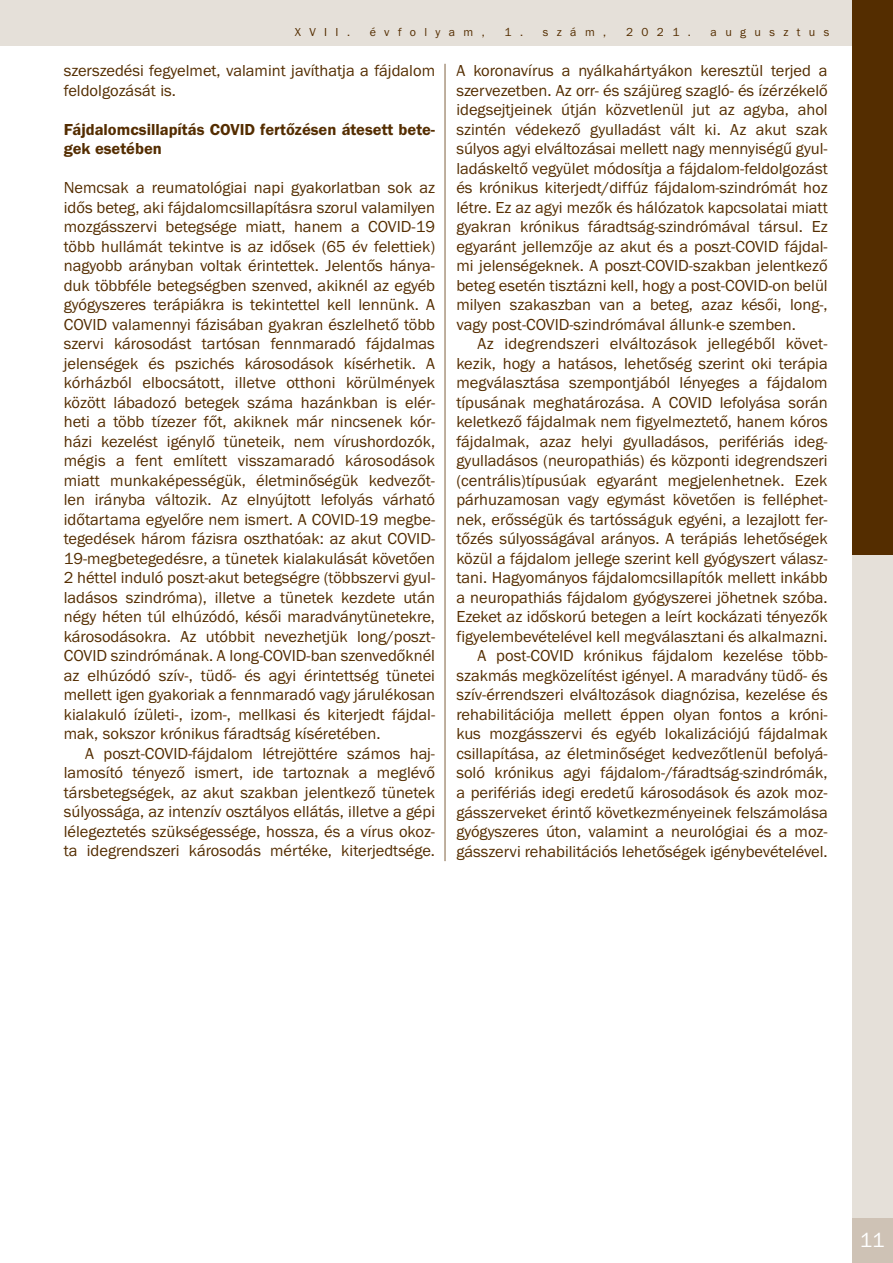
<style>
.page{position:relative;width:893px;height:1263px;background:#fff}
.page>*{position:absolute;margin:0;border:0;box-sizing:border-box;transform-origin:0 0}
.t1{font:21px "BM Franklin Gothic URW Boo";color:#fff}
.t2{font:16.5px/19.5px "BM Franklin Gothic URW Boo";color:#542d00;text-align:justify}
.t3{font:16.5px/19.5px "BM Franklin Gothic URW Dem";color:#542d00}
.t4{font:12px "BM Franklin Gothic URW Boo";letter-spacing:.7em;color:#542d00}
</style>
<div class="page">
<div style="left:852px;top:1217px;width:41px;height:46px;background:#cec2b5"></div>
<div style="left:852px;top:555px;width:41px;height:662px;background:#e5e0d9"></div>
<div style="left:0;top:0;width:893px;height:46px;background:#e5e0d9"></div>
<div style="left:852px;top:0;width:41px;height:555px;background:#542d00"></div>
<hr style="left:444px;top:64px;width:2px;height:797px;background:#aa9680">
<p class="t4" style="left:295px;top:24px;width:57px">XVII.</p>
<p class="t4" style="left:370px;top:24px;width:116px">évfolyam,</p>
<p class="t4" style="left:505px;top:24px;width:103px">1. szám,</p>
<p class="t4" style="left:626px;top:24px;width:66px">2021.</p>
<p class="t4" style="left:711px;top:24px;width:120px">augusztus</p>
<p class="t2" style="left:64px;top:61px;width:373px">szerszedési fegyelmet, valamint javíthatja a fájdalom feldolgozását is.</p>
<p class="t3" style="left:64px;top:120px;width:373px">Fájdalomcsillapítás COVID fertőzésen átesett bete&shy;gek esetében</p>
<p class="t2" style="left:64px;top:178px;width:373px">Nemcsak a reumatológiai napi gyakorlatban sok az idős beteg, aki fájdalomcsillapításra szorul valamilyen mozgásszervi betegsége miatt, hanem a COVID-19 több hullámát tekintve is az idősek (65 év felettiek) nagyobb arányban voltak érintettek. Jelentős hánya&shy;duk többféle betegségben szenved, akiknél az egyéb gyógyszeres terápiákra is tekintettel kell lennünk. A COVID valamennyi fázisában gyakran észlelhető több szervi károsodást tartósan fennmaradó fájdalmas jelenségek és pszichés károsodások kísérhetik. A kórházból elbocsátott, illetve otthoni körülmények között lábadozó betegek száma hazánkban is elér&shy;heti a több tízezer főt, akiknek már nincsenek kór&shy;házi kezelést igénylő tüneteik, nem vírushordozók, mégis a fent említett visszamaradó károsodások miatt munkaképességük, életminőségük kedvezőt&shy;len irányba változik. Az elnyújtott lefolyás várható időtartama egyelőre nem ismert. A COVID-19 megbe&shy;tegedések három fázisra oszthatóak: az akut COVID-19-megbetegedésre, a tünetek kialakulását követően 2 héttel induló poszt-akut betegségre (többszervi gyul&shy;ladásos szindróma), illetve a tünetek kezdete után négy héten túl elhúzódó, késői maradványtünetekre, károsodásokra. Az utóbbit nevezhetjük long/poszt-COVID szindrómának. A long-COVID-ban szenvedőknél az elhúzódó szív-, tüdő- és agyi érintettség tünetei mellett igen gyakoriak a fennmaradó vagy járulékosan kialakuló ízületi-, izom-, mellkasi és kiterjedt fájdal&shy;mak, sokszor krónikus fáradtság kíséretében.</p>
<p class="t2" style="left:64px;top:744px;width:373px;text-indent:21px">A poszt-COVID-fájdalom létrejöttére számos haj&shy;lamosító tényező ismert, ide tartoznak a meglévő társbetegségek, az akut szakban jelentkező tünetek súlyossága, az intenzív osztályos ellátás, illetve a gépi lélegeztetés szükségessége, hossza, és a vírus okoz&shy;ta idegrendszeri károsodás mértéke, kiterjedtsége.</p>
<p class="t2" style="left:456px;top:61px;width:373px">A koronavírus a nyálkahártyákon keresztül terjed a szervezetben. Az orr- és szájüreg szagló- és ízérzékelő idegsejtjeinek útján közvetlenül jut az agyba, ahol szintén védekező gyulladást vált ki. Az akut szak súlyos agyi elváltozásai mellett nagy mennyiségű gyul&shy;ladáskeltő vegyület módosítja a fájdalom-feldolgozást és krónikus kiterjedt/diffúz fájdalom-szindrómát hoz létre. Ez az agyi mezők és hálózatok kapcsolatai miatt gyakran krónikus fáradtság-szindrómával társul. Ez egyaránt jellemzője az akut és a poszt-COVID fájdal&shy;mi jelenségeknek. A poszt-COVID-szakban jelentkező beteg esetén tisztázni kell, hogy a post-COVID-on belül milyen szakaszban van a beteg, azaz késői, long-, vagy post-COVID-szindrómával állunk-e szemben.</p>
<p class="t2" style="left:456px;top:334px;width:373px;text-align:right">Az idegrendszeri elváltozások jellegéből követ&shy;kezik, hogy a hatásos, lehetőség szerint oki terápia megválasztása szempontjából lényeges a fájdalom típusának meghatározása. A COVID lefolyása során keletkező fájdalmak nem figyelmeztető, hanem kóros fájdalmak, azaz helyi gyulladásos, perifériás ideg&shy;gyulladásos (neuropathiás) és központi idegrendszeri (centrális)típusúak egyaránt megjelenhetnek. Ezek párhuzamosan vagy egymást követően is felléphet&shy;nek, erősségük és tartósságuk egyéni, a lezajlott fer&shy;tőzés súlyosságával arányos. A terápiás lehetőségek közül a fájdalom jellege szerint kell gyógyszert válasz&shy;tani. Hagyományos fájdalomcsillapítók mellett inkább a neuropathiás fájdalom gyógyszerei jöhetnek szóba.<br>Ezeket az időskorú betegen a leírt kockázati tényezők figyelembevételével kell megválasztani és alkalmazni.<br>A post-COVID krónikus fájdalom kezelése több&shy;szakmás megközelítést igényel. A maradvány tüdő- és szív-érrendszeri elváltozások diagnózisa, kezelése és rehabilitációja mellett éppen olyan fontos a króni&shy;kus mozgásszervi és egyéb lokalizációjú fájdalmak csillapítása, az életminőséget kedvezőtlenül befolyá&shy;soló krónikus agyi fájdalom-/fáradtság-szindrómák, a perifériás idegi eredetű károsodások és azok moz&shy;gásszerveket érintő következményeinek felszámolása gyógyszeres úton, valamint a neurológiai és a moz&shy;gásszervi rehabilitációs lehetőségek igénybevételével.</p>
<p class="t1" style="left:860px;top:1226px;width:26px">11</p>
</div>
